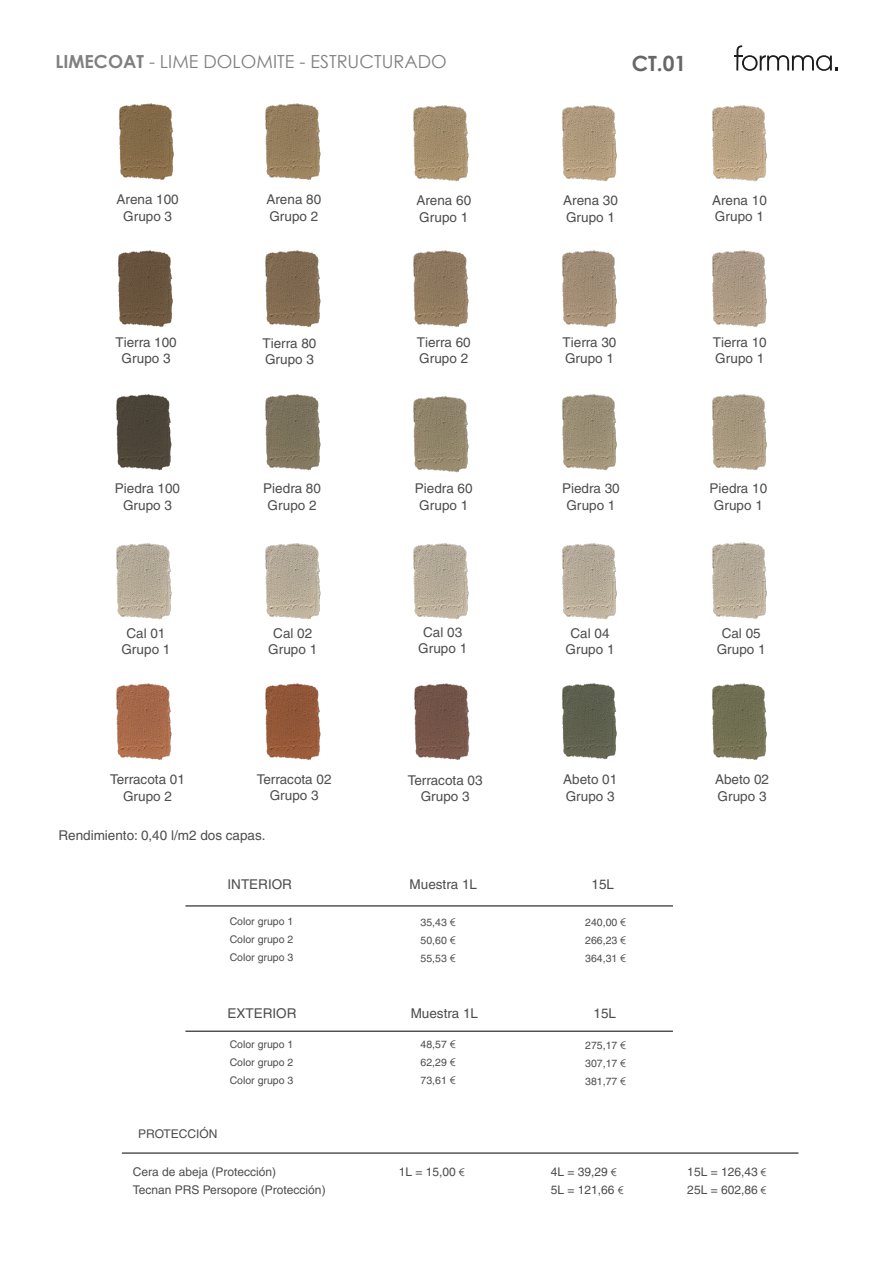
<style>
.page{position:relative;width:893px;height:1263px;background:#fff}
.page>*{position:absolute;margin:0;border:0;box-sizing:border-box;transform-origin:0 0}
.t1{font:700 21px "Century Gothic";color:#666}
.t2{font:18px "Century Gothic";color:#808080}
.t3{font:13.5px "Helvetica";color:#4d4d4d}
.t4{font:12px "Helvetica";color:#4d4d4d}
.t5{font:10.5px "Helvetica";color:#4d4d4d}
.s1{font-weight:700}
.s2{font-family:"Century Gothic"}
.s3{font-family:"Century Gothic";font-size:10.5px}
</style>
<div class="page">
<svg style="left:734px;top:45px;width:103px;height:26px"></svg>
<hr style="left:185px;top:906px;width:488px;height:1px;background:#000">
<hr style="left:185px;top:1031px;width:488px;height:1px;background:#000">
<img style="left:119px;top:103px;width:55px;height:77px">
<img style="left:118px;top:250px;width:55px;height:77px">
<img style="left:116px;top:394px;width:56px;height:77px">
<img style="left:116px;top:543px;width:56px;height:77px">
<img style="left:116px;top:683px;width:56px;height:77px">
<img style="left:265px;top:683px;width:56px;height:77px">
<img style="left:414px;top:683px;width:56px;height:77px">
<img style="left:562px;top:683px;width:55px;height:77px">
<img style="left:712px;top:683px;width:55px;height:77px">
<img style="left:265px;top:543px;width:56px;height:77px">
<img style="left:413px;top:543px;width:56px;height:77px">
<img style="left:562px;top:543px;width:55px;height:77px">
<img style="left:712px;top:542px;width:55px;height:77px">
<img style="left:265px;top:394px;width:56px;height:77px">
<img style="left:413px;top:396px;width:56px;height:77px">
<img style="left:562px;top:394px;width:55px;height:77px">
<img style="left:712px;top:394px;width:55px;height:77px">
<img style="left:265px;top:250px;width:56px;height:77px">
<img style="left:413px;top:250px;width:56px;height:77px">
<img style="left:562px;top:250px;width:55px;height:77px">
<img style="left:712px;top:250px;width:55px;height:77px">
<img style="left:265px;top:103px;width:56px;height:77px">
<img style="left:413px;top:105px;width:56px;height:77px">
<img style="left:562px;top:105px;width:55px;height:77px">
<img style="left:712px;top:105px;width:55px;height:77px">
<hr style="left:122px;top:1153px;width:676px;height:1px;background:#000">
<p class="t2" style="left:55px;top:49px;width:393px"><span class="s1">LIMECOAT</span> - LIME DOLOMITE - ESTRUCTURADO</p>
<p class="t1" style="left:632px;top:47px;width:56px">CT.01</p>
<p class="t3" style="left:117px;top:192px;width:64px">Arena 100</p>
<p class="t3" style="left:123px;top:208px;width:50px">Grupo 3</p>
<p class="t3" style="left:266px;top:192px;width:56px">Arena 80</p>
<p class="t3" style="left:269px;top:208px;width:50px">Grupo 2</p>
<p class="t3" style="left:416px;top:193px;width:56px">Arena 60</p>
<p class="t3" style="left:419px;top:209px;width:50px">Grupo 1</p>
<p class="t3" style="left:563px;top:193px;width:56px">Arena 30</p>
<p class="t3" style="left:566px;top:209px;width:50px">Grupo 1</p>
<p class="t3" style="left:712px;top:192px;width:56px">Arena 10</p>
<p class="t3" style="left:715px;top:208px;width:50px">Grupo 1</p>
<p class="t3" style="left:115px;top:334px;width:63px">Tierra 100</p>
<p class="t3" style="left:122px;top:350px;width:50px">Grupo 3</p>
<p class="t3" style="left:263px;top:335px;width:55px">Tierra 80</p>
<p class="t3" style="left:265px;top:351px;width:50px">Grupo 3</p>
<p class="t3" style="left:417px;top:334px;width:55px">Tierra 60</p>
<p class="t3" style="left:419px;top:350px;width:50px">Grupo 2</p>
<p class="t3" style="left:563px;top:334px;width:55px">Tierra 30</p>
<p class="t3" style="left:565px;top:350px;width:50px">Grupo 1</p>
<p class="t3" style="left:713px;top:334px;width:55px">Tierra 10</p>
<p class="t3" style="left:715px;top:350px;width:50px">Grupo 1</p>
<p class="t3" style="left:115px;top:481px;width:67px">Piedra 100</p>
<p class="t3" style="left:123px;top:497px;width:50px">Grupo 3</p>
<p class="t3" style="left:263px;top:481px;width:59px">Piedra 80</p>
<p class="t3" style="left:268px;top:497px;width:50px">Grupo 2</p>
<p class="t3" style="left:415px;top:481px;width:59px">Piedra 60</p>
<p class="t3" style="left:419px;top:497px;width:50px">Grupo 1</p>
<p class="t3" style="left:562px;top:481px;width:59px">Piedra 30</p>
<p class="t3" style="left:566px;top:497px;width:50px">Grupo 1</p>
<p class="t3" style="left:709px;top:481px;width:59px">Piedra 10</p>
<p class="t3" style="left:714px;top:497px;width:50px">Grupo 1</p>
<p class="t3" style="left:126px;top:625px;width:41px">Cal 01</p>
<p class="t3" style="left:121px;top:641px;width:50px">Grupo 1</p>
<p class="t3" style="left:273px;top:625px;width:41px">Cal 02</p>
<p class="t3" style="left:268px;top:641px;width:50px">Grupo 1</p>
<p class="t3" style="left:423px;top:624px;width:41px">Cal 03</p>
<p class="t3" style="left:418px;top:641px;width:50px">Grupo 1</p>
<p class="t3" style="left:571px;top:625px;width:41px">Cal 04</p>
<p class="t3" style="left:566px;top:641px;width:50px">Grupo 1</p>
<p class="t3" style="left:722px;top:625px;width:41px">Cal 05</p>
<p class="t3" style="left:717px;top:641px;width:50px">Grupo 1</p>
<p class="t3" style="left:110px;top:772px;width:76px">Terracota 01</p>
<p class="t3" style="left:123px;top:788px;width:50px">Grupo 2</p>
<p class="t3" style="left:257px;top:771px;width:76px">Terracota 02</p>
<p class="t3" style="left:270px;top:787px;width:50px">Grupo 3</p>
<p class="t3" style="left:408px;top:772px;width:76px">Terracota 03</p>
<p class="t3" style="left:421px;top:788px;width:50px">Grupo 3</p>
<p class="t3" style="left:563px;top:772px;width:56px">Abeto 01</p>
<p class="t3" style="left:566px;top:788px;width:50px">Grupo 3</p>
<p class="t3" style="left:715px;top:772px;width:56px">Abeto 02</p>
<p class="t3" style="left:717px;top:788px;width:50px">Grupo 3</p>
<p class="t3" style="left:58px;top:827px;width:208px">Rendimiento: 0,40 l/m2 dos capas.</p>
<p class="t3" style="left:228px;top:876px;width:66px">INTERIOR</p>
<p class="t5" style="left:230px;top:915px;width:65px">Color grupo 1</p>
<p class="t5" style="left:230px;top:933px;width:65px">Color grupo 2</p>
<p class="t5" style="left:230px;top:951px;width:65px">Color grupo 3</p>
<p class="t3" style="left:410px;top:876px;width:69px">Muestra 1L</p>
<p class="t3" style="left:591px;top:877px;width:24px">15L</p>
<p class="t5" style="left:421px;top:916px;width:37px">35,43 <span class="s2">€</span></p>
<p class="t5" style="left:421px;top:934px;width:37px">50,60 <span class="s2">€</span></p>
<p class="t5" style="left:421px;top:952px;width:37px">55,53 <span class="s2">€</span></p>
<p class="t5" style="left:585px;top:916px;width:42px">240,00 <span class="s2">€</span></p>
<p class="t5" style="left:585px;top:934px;width:42px">266,23 <span class="s2">€</span></p>
<p class="t5" style="left:585px;top:952px;width:42px">364,31 <span class="s2">€</span></p>
<p class="t3" style="left:228px;top:1005px;width:71px">EXTERIOR</p>
<p class="t3" style="left:411px;top:1005px;width:69px">Muestra 1L</p>
<p class="t3" style="left:594px;top:1006px;width:24px">15L</p>
<p class="t5" style="left:230px;top:1038px;width:65px">Color grupo 1</p>
<p class="t5" style="left:230px;top:1056px;width:65px">Color grupo 2</p>
<p class="t5" style="left:230px;top:1074px;width:65px">Color grupo 3</p>
<p class="t5" style="left:421px;top:1038px;width:37px">48,57 <span class="s2">€</span></p>
<p class="t5" style="left:421px;top:1056px;width:37px">62,29 <span class="s2">€</span></p>
<p class="t5" style="left:421px;top:1074px;width:37px">73,61 <span class="s2">€</span></p>
<p class="t5" style="left:585px;top:1039px;width:42px">275,17 <span class="s2">€</span></p>
<p class="t5" style="left:585px;top:1057px;width:42px">307,17 <span class="s2">€</span></p>
<p class="t5" style="left:585px;top:1075px;width:42px">381,77 <span class="s2">€</span></p>
<p class="t4" style="left:138px;top:1127px;width:81px">PROTECCIÓN</p>
<p class="t4" style="left:133px;top:1165px;width:145px">Cera de abeja (Protección)</p>
<p class="t4" style="left:133px;top:1183px;width:194px">Tecnan PRS Persopore (Protección)</p>
<p class="t4" style="left:399px;top:1165px;width:67px">1L = 15,00 <span class="s3">€</span></p>
<p class="t4" style="left:551px;top:1165px;width:67px">4L = 39,29 <span class="s3">€</span></p>
<p class="t4" style="left:551px;top:1183px;width:74px">5L = 121,66 <span class="s3">€</span></p>
<p class="t4" style="left:687px;top:1165px;width:81px">15L = 126,43 <span class="s3">€</span></p>
<p class="t4" style="left:687px;top:1183px;width:81px">25L = 602,86 <span class="s3">€</span></p>
</div>
